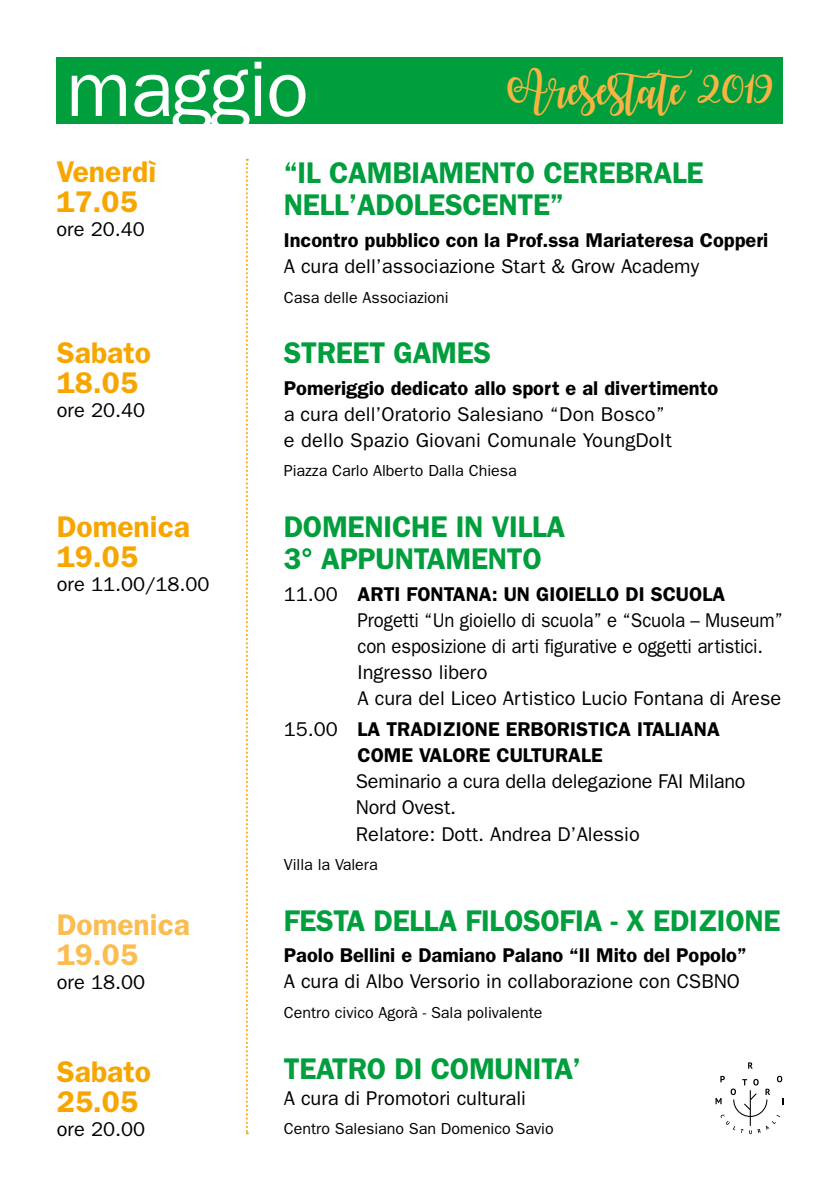
<style>
.page{position:relative;width:840px;height:1191px;background:#fff}
.page>*{position:absolute;margin:0;border:0;box-sizing:border-box;transform-origin:0 0}
.t1{font:79px "Franklin Gothic";letter-spacing:-.015em;color:#fff}
.t2{font:38px "Watermelon Script Demo";color:#f9b342}
.t3{font:600 30px/32px "Franklin Gothic";letter-spacing:-.01em;color:#009e3d}
.t4{font:600 30px/30px "Franklin Gothic";color:#f7a600}
.t5{font:600 30px/30px "Franklin Gothic";color:#fbbd51}
.t6{font:20px/26px "Franklin Gothic";color:#000}
.t7{font:600 20px/26px "Franklin Gothic";color:#000}
.t8{font:16px "Franklin Gothic";color:#000}
.s1{font-weight:600}
.s2{font-weight:400}
</style>
<div class="page">
<div style="left:57px;top:57px;width:725px;height:66px;background:#009e3d"></div>
<svg style="left:748px;top:1062px;width:4px;height:6px"></svg>
<svg style="left:715px;top:1075px;width:67px;height:59px"></svg>
<svg style="left:246px;top:159px;width:2px;height:975px"></svg>
<h1 class="t1" style="left:66px;top:44px;width:244px">maggio</h1>
<h2 class="t2" style="left:507px;top:67px;width:267px">Aresestate 2019</h2>
<h3 class="t3" style="left:283px;top:156px;width:421px">“IL CAMBIAMENTO CEREBRALE<br>NELL’ADOLESCENTE”</h3>
<p class="t7" style="left:283px;top:226px;width:486px">Incontro pubblico con la Prof.ssa Mariateresa Copperi</p>
<p class="t6" style="left:283px;top:252px;width:416px">A cura dell’associazione Start &amp; Grow Academy</p>
<p class="t8" style="left:283px;top:288px;width:166px">Casa delle Associazioni</p>
<h3 class="t3" style="left:283px;top:336px;width:209px">STREET GAMES</h3>
<p class="t7" style="left:283px;top:374px;width:435px">Pomeriggio dedicato allo sport e al divertimento</p>
<p class="t6" style="left:283px;top:400px;width:389px">a cura dell’Oratorio Salesiano “Don Bosco” e dello Spazio Giovani Comunale YoungDoIt</p>
<p class="t8" style="left:283px;top:462px;width:234px">Piazza Carlo Alberto Dalla Chiesa</p>
<h3 class="t3" style="left:283px;top:510px;width:283px">DOMENICHE IN VILLA<br>3° APPUNTAMENTO</h3>
<p class="t6" style="left:357px;top:580px;width:427px;text-indent:-74px">11.00 <span class="s1">ARTI FONTANA: UN GIOIELLO DI SCUOLA </span>Progetti “Un gioiello di scuola” e “Scuola – Museum” con esposizione di arti figurative e oggetti artistici.<br>Ingresso libero<br>A cura del Liceo Artistico Lucio Fontana di Arese</p>
<p class="t7" style="left:357px;top:716px;width:363px;text-indent:-74px"><span class="s2">15.00</span> LA TRADIZIONE ERBORISTICA ITALIANA<br>COME VALORE CULTURALE</p>
<p class="t6" style="left:355px;top:768px;width:391px">Seminario a cura della delegazione FAI Milano<br>Nord Ovest.<br>Relatore: Dott. Andrea D’Alessio</p>
<p class="t8" style="left:283px;top:855px;width:95px">Villa la Valera</p>
<h3 class="t3" style="left:283px;top:903px;width:498px">FESTA DELLA FILOSOFIA - X EDIZIONE</h3>
<p class="t7" style="left:283px;top:942px;width:464px">Paolo Bellini e Damiano Palano “Il Mito del Popolo”</p>
<p class="t6" style="left:283px;top:968px;width:457px">A cura di Albo Versorio in collaborazione con CSBNO</p>
<p class="t8" style="left:283px;top:1003px;width:260px">Centro civico Agorà - Sala polivalente</p>
<h3 class="t3" style="left:283px;top:1051px;width:298px">TEATRO DI COMUNITA’</h3>
<p class="t6" style="left:283px;top:1084px;width:243px">A cura di Promotori culturali</p>
<p class="t8" style="left:283px;top:1119px;width:271px">Centro Salesiano San Domenico Savio</p>
<h3 class="t4" style="left:56px;top:156px;width:101px">Venerdì<br>17.05</h3>
<p class="t6" style="left:56px;top:216px;width:90px">ore 20.40</p>
<h3 class="t4" style="left:57px;top:337px;width:96px">Sabato<br>18.05</h3>
<p class="t6" style="left:57px;top:397px;width:90px">ore 20.40</p>
<h3 class="t4" style="left:57px;top:511px;width:135px">Domenica<br>19.05</h3>
<p class="t6" style="left:57px;top:571px;width:154px">ore 11.00/18.00</p>
<h3 class="t5" style="left:57px;top:909px;width:135px">Domenica<br>19.05</h3>
<p class="t6" style="left:57px;top:969px;width:90px">ore 18.00</p>
<h3 class="t4" style="left:57px;top:1056px;width:96px">Sabato<br>25.05</h3>
<p class="t6" style="left:57px;top:1116px;width:90px">ore 20.00</p>
</div>
